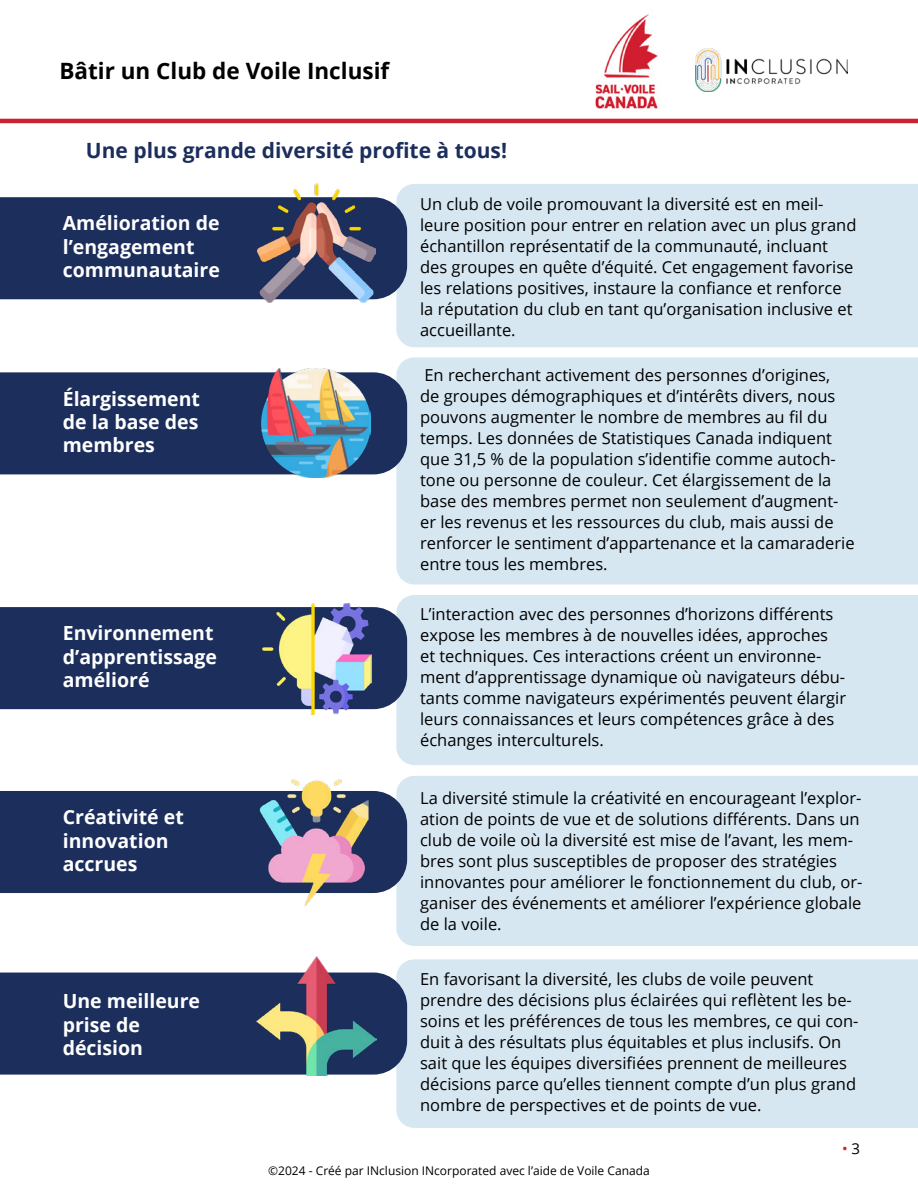
<style>
.page{position:relative;width:918px;height:1188px;background:#fff}
.page>*{position:absolute;margin:0;border:0;box-sizing:border-box;transform-origin:0 0}
.t1{font:700 22.5px "Open Sans";color:#000}
.t2{font:700 21px "Open Sans";color:#1b2e5c}
.t3{font:700 19.5px/23.4px "Open Sans";color:#fff}
.t4{font:16.5px/21px "Open Sans";color:#000}
.t5{font:15px "Open Sans";color:#ce2034}
.t6{font:12px "Open Sans";color:#000}
.s1{color:#000}
</style>
<div class="page">
<img style="left:595px;top:14px;width:63px;height:95px">
<img style="left:696px;top:48px;width:151px;height:43px">
<hr style="left:0;top:119px;width:918px;height:4px;background:#ce2034">
<div style="left:396px;top:184px;width:522px;height:163px;background:#d6e7f2"></div>
<div style="left:0;top:197px;width:407px;height:102px;background:#1b2e5c"></div>
<img style="left:257px;top:184px;width:119px;height:118px">
<div style="left:396px;top:357px;width:522px;height:227px;background:#d6e7f2"></div>
<div style="left:0;top:372px;width:407px;height:102px;background:#1b2e5c"></div>
<img style="left:262px;top:369px;width:109px;height:109px">
<div style="left:396px;top:595px;width:522px;height:170px;background:#d6e7f2"></div>
<div style="left:0;top:607px;width:407px;height:102px;background:#1b2e5c"></div>
<img style="left:261px;top:604px;width:111px;height:110px">
<div style="left:396px;top:776px;width:522px;height:170px;background:#d6e7f2"></div>
<div style="left:0;top:791px;width:407px;height:102px;background:#1b2e5c"></div>
<img style="left:250px;top:779px;width:127px;height:127px">
<div style="left:396px;top:959px;width:522px;height:169px;background:#d6e7f2"></div>
<div style="left:0;top:973px;width:407px;height:102px;background:#1b2e5c"></div>
<img style="left:257px;top:956px;width:119px;height:120px">
<h1 class="t1" style="left:59px;top:55px;width:331px">Bâtir un Club de Voile Inclusif</h1>
<p class="t2" style="left:86px;top:135px;width:423px">Une plus grande diversité profite à tous!</p>
<p class="t4" style="left:420px;top:193px;width:438px">Un club de voile promouvant la diversité est en meil&shy;leure position pour entrer en relation avec un plus grand échantillon représentatif de la communauté, incluant des groupes en quête d’équité. Cet engagement favorise les relations positives, instaure la confiance et renforce la réputation du club en tant qu’organisation inclusive et accueillante.</p>
<p class="t3" style="left:63px;top:211px;width:159px">Amélioration de l’engagement communautaire</p>
<p class="t3" style="left:63px;top:386px;width:139px;text-align:justify">Élargissement de la base des membres</p>
<p class="t3" style="left:63px;top:621px;width:156px">Environnement d’apprentissage amélioré</p>
<p class="t3" style="left:63px;top:805px;width:123px">Créativité et innovation accrues</p>
<p class="t3" style="left:63px;top:989px;width:139px">Une meilleure prise de décision</p>
<p class="t4" style="left:420px;top:364px;width:436px">En recherchant activement des personnes d’origines,<br>de groupes démographiques et d’intérêts divers, nous pouvons augmenter le nombre de membres au fil du temps. Les données de Statistiques Canada indiquent que 31,5 % de la population s’identifie comme autoch&shy;tone ou personne de couleur. Cet élargissement de la base des membres permet non seulement d’augment&shy;er les revenus et les ressources du club, mais aussi de renforcer le sentiment d’appartenance et la camaraderie entre tous les membres.</p>
<p class="t4" style="left:420px;top:603px;width:427px">L’interaction avec des personnes d’horizons différents expose les membres à de nouvelles idées, approches et techniques. Ces interactions créent un environne&shy;ment d’apprentissage dynamique où navigateurs débu&shy;tants comme navigateurs expérimentés peuvent élargir leurs connaissances et leurs compétences grâce à des échanges interculturels.</p>
<p class="t4" style="left:420px;top:787px;width:444px">La diversité stimule la créativité en encourageant l’explor&shy;ation de points de vue et de solutions différents. Dans un club de voile où la diversité est mise de l’avant, les mem&shy;bres sont plus susceptibles de proposer des stratégies innovantes pour améliorer le fonctionnement du club, or&shy;ganiser des événements et améliorer l’expérience globale de la voile.</p>
<p class="t4" style="left:420px;top:968px;width:440px">En favorisant la diversité, les clubs de voile peuvent prendre des décisions plus éclairées qui reflètent les be&shy;soins et les préférences de tous les membres, ce qui con&shy;duit à des résultats plus équitables et plus inclusifs. On sait que les équipes diversifiées prennent de meilleures décisions parce qu’elles tiennent compte d’un plus grand nombre de perspectives et de points de vue.</p>
<p class="t6" style="left:268px;top:1162px;width:383px">©️2024 - Créé par INclusion INcorporated avec l’aide de Voile Canada</p>
<p class="t5" style="left:842px;top:1138px;width:20px">• <span class="s1">3</span></p>
</div>
